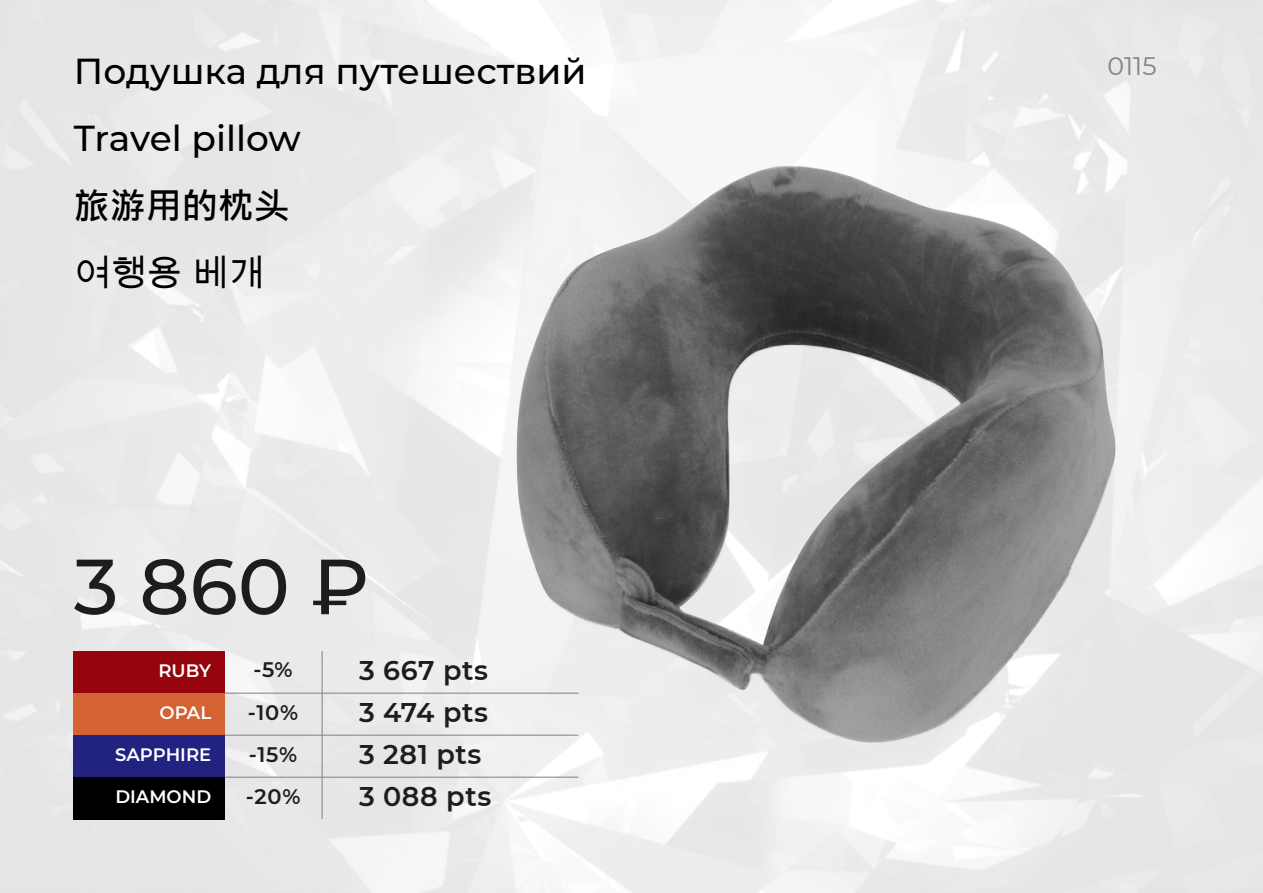
<style>
.page{position:relative;width:1263px;height:893px;background:#fff}
.page>*{position:absolute;margin:0;border:0;box-sizing:border-box;transform-origin:0 0}
.t1{font:500 78px "Montserrat";color:#1d1d1b}
.t2{font:500 36px "Montserrat";color:#000}
.t3{font:36px "Microsoft Jheng Hei UI Bold";color:#000}
.t4{font:36px "Arial Unicode MS";color:#000}
.t5{font:600 27px/42px "Montserrat";letter-spacing:.02em;color:#1d1d1b}
.t6{font:25.2px "Montserrat";color:#808080}
.t7{font:600 21px/42px "Montserrat";color:#1d1d1b}
.t8{font:600 18px "Montserrat";color:#fff}
</style>
<div class="page">
<img style="left:0;top:0;width:1263px;height:893px">
<img style="left:483px;top:146px;width:668px;height:623px">
<div style="left:74px;top:651px;width:151px;height:42px;background:#96050e"></div>
<div style="left:74px;top:693px;width:151px;height:42px;background:#d46333"></div>
<div style="left:74px;top:735px;width:151px;height:42px;background:#222381"></div>
<div style="left:74px;top:777px;width:151px;height:42px;background:#000"></div>
<hr style="left:225px;top:693px;width:353px;height:1px;background:#808080">
<hr style="left:225px;top:735px;width:353px;height:1px;background:#808080">
<hr style="left:225px;top:777px;width:353px;height:1px;background:#808080">
<hr style="left:322px;top:651px;width:1px;height:168px;background:#808080">
<p class="t2" style="left:74px;top:46px;width:514px">Подушка для путешествий</p>
<p class="t6" style="left:1107px;top:48px;width:51px">0115</p>
<p class="t2" style="left:74px;top:114px;width:229px">Travel pillow</p>
<p class="t3" style="left:74px;top:183px;width:218px">旅游用的枕头</p>
<p class="t4" style="left:74px;top:248px;width:191px">여행용 베개</p>
<h1 class="t1" style="left:74px;top:532px;width:297px">3 860 ₽</h1>
<p class="t8" style="left:158px;top:658px;width:54px">RUBY</p>
<p class="t7" style="left:254px;top:648px;width:41px">-5%</p>
<p class="t5" style="left:359px;top:648px;width:134px">3 667 pts<br>3 474 pts<br>3 281 pts<br>3 088 pts</p>
<p class="t7" style="left:246px;top:691px;width:56px">-10% -15% -20%</p>
<p class="t8" style="left:160px;top:700px;width:53px">OPAL</p>
<p class="t8" style="left:115px;top:742px;width:98px">SAPPHIRE</p>
<p class="t8" style="left:115px;top:784px;width:97px">DIAMOND</p>
</div>
